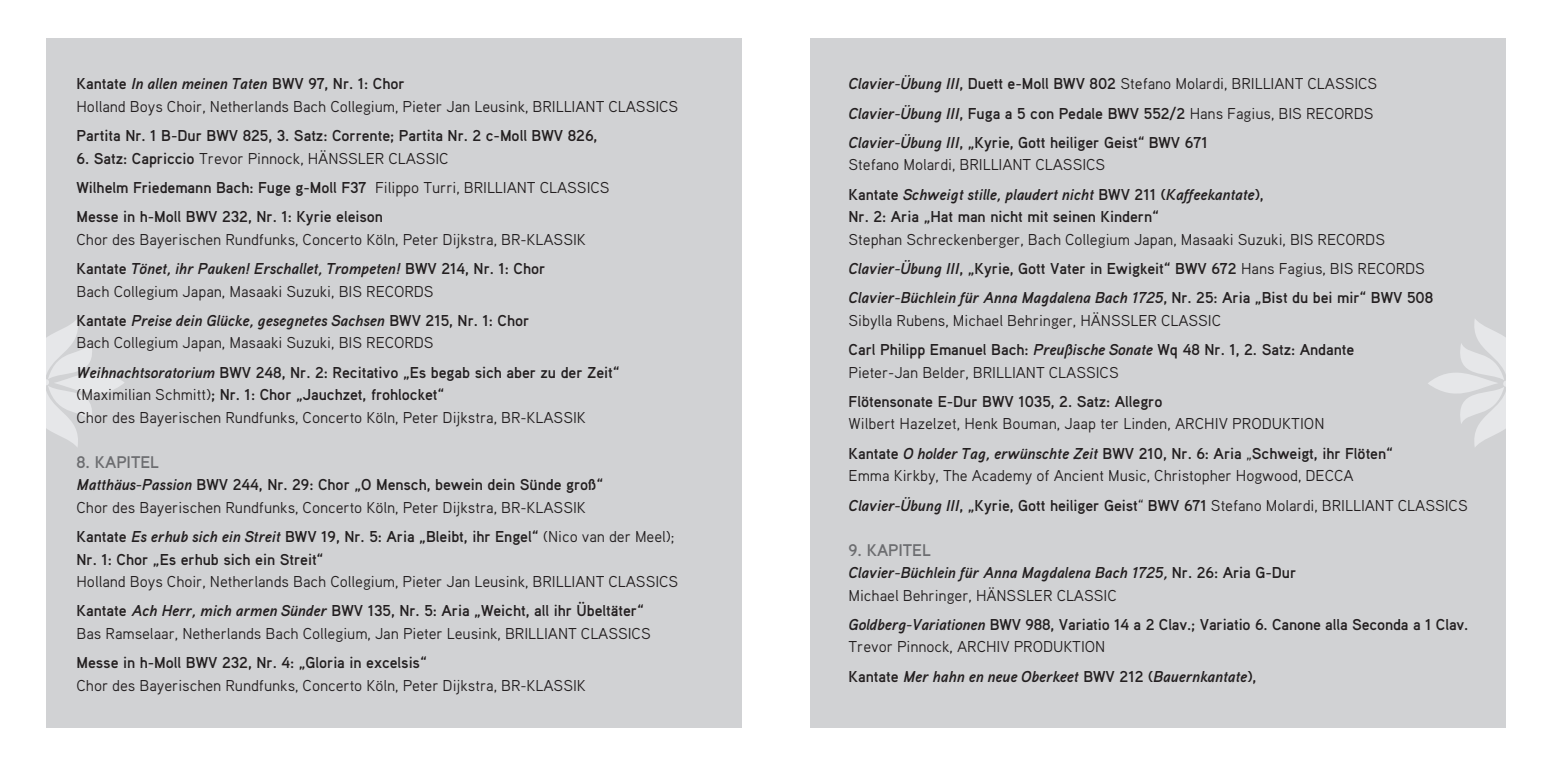
<style>
.page{position:relative;width:1544px;height:766px;background:#fff}
.page>*{position:absolute;margin:0;border:0;box-sizing:border-box;transform-origin:0 0}
.t1{font:700 16.88px "Aaux Pro";letter-spacing:-.005em;color:#6c6d70}
.t2{font:15.75px/29.2px "Aaux Pro";letter-spacing:-.005em;color:#231f20}
.t3{font:700 15.75px/29.2px "Aaux Pro";letter-spacing:-.005em;color:#231f20}
.t4{font:italic 700 15.75px/29.2px "Aaux Pro";letter-spacing:-.005em;color:#231f20}
.s1{font-weight:700}
.s2{font-weight:700;font-style:italic}
.s3{font-weight:400}
.s4{font-style:italic}
.s5{font-weight:400;font-style:normal}
.s6{font-style:normal}
</style>
<div class="page">
<div style="left:47px;top:38px;width:695px;height:689px;background:#d1d2d4"></div>
<svg style="left:47px;top:319px;width:77px;height:128px"></svg>
<div style="left:810px;top:38px;width:695px;height:689px;background:#d1d2d4"></div>
<svg style="left:1428px;top:319px;width:77px;height:128px"></svg>
<p class="t2" style="left:77px;top:72px;width:603px;line-height:22.5px"><span class="s1">Kantate</span> <span class="s2">In allen meinen Taten</span> <span class="s1">BWV 97, Nr. 1: Chor<br></span>Holland Boys Choir, Netherlands Bach Collegium, Pieter Jan Leusink, BRILLIANT CLASSICS</p>
<p class="t3" style="left:77px;top:120px;width:522px">Partita Nr. 1 B-Dur BWV 825, 3. Satz: Corrente; Partita Nr. 2 c-Moll BWV 826,</p>
<p class="t3" style="left:77px;top:143px;width:534px">6. Satz: Capriccio <span class="s3">Trevor Pinnock, HÄNSSLER CLASSIC<br></span>Wilhelm Friedemann Bach: Fuge g-Moll F37 <span class="s3">Filippo Turri, BRILLIANT CLASSICS<br></span>Messe in h-Moll BWV 232, Nr. 1: Kyrie eleison</p>
<p class="t2" style="left:77px;top:224px;width:511px">Chor des Bayerischen Rundfunks, Concerto Köln, Peter Dijkstra, BR-KLASSIK<br><span class="s1">Kantate</span> <span class="s2">Tönet, ihr Pauken! Erschallet, Trompeten!</span> <span class="s1">BWV 214, Nr. 1: Chor</span></p>
<p class="t2" style="left:77px;top:276px;width:454px">Bach Collegium Japan, Masaaki Suzuki, BIS RECORDS<br><span class="s1">Kantate</span> <span class="s2">Preise dein Glücke, gesegnetes Sachsen</span> <span class="s1">BWV 215, Nr. 1: Chor</span></p>
<p class="t3" style="left:77px;top:328px;width:544px"><span class="s3">Bach Collegium Japan, Masaaki Suzuki, BIS RECORDS<br></span><span class="s4">Weihnachtsoratorium</span> BWV 248, Nr. 2: Recitativo „Es begab sich aber zu der Zeit“</p>
<p class="t2" style="left:77px;top:383px;width:511px;line-height:22.5px">(Maximilian Schmitt)<span class="s1">; Nr. 1: Chor „Jauchzet, frohlocket“<br></span>Chor des Bayerischen Rundfunks, Concerto Köln, Peter Dijkstra, BR-KLASSIK</p>
<p class="t1" style="left:77px;top:451px;width:84px">8. KAPITEL</p>
<p class="t2" style="left:77px;top:473px;width:528px;line-height:22.5px"><span class="s2">Matthäus-Passion</span> <span class="s1">BWV 244, Nr. 29: Chor „O Mensch, bewein dein Sünde groß“<br></span>Chor des Bayerischen Rundfunks, Concerto Köln, Peter Dijkstra, BR-KLASSIK</p>
<p class="t3" style="left:77px;top:524px;width:599px;line-height:22.5px">Kantate <span class="s4">Es erhub sich ein Streit</span> BWV 19, Nr. 5: Aria „Bleibt, ihr Engel“ <span class="s3">(Nico van der Meel);<br></span>Nr. 1: Chor „Es erhub sich ein Streit“</p>
<p class="t2" style="left:77px;top:566px;width:603px">Holland Boys Choir, Netherlands Bach Collegium, Pieter Jan Leusink, BRILLIANT CLASSICS<br><span class="s1">Kantate</span> <span class="s2">Ach Herr, mich armen Sünder</span> <span class="s1">BWV 135, Nr. 5: Aria „Weicht, all ihr Übeltäter“</span></p>
<p class="t2" style="left:77px;top:618px;width:576px">Bas Ramselaar, Netherlands Bach Collegium, Jan Pieter Leusink, BRILLIANT CLASSICS</p>
<p class="t3" style="left:77px;top:647px;width:352px">Messe in h-Moll BWV 232, Nr. 4: „Gloria in excelsis“</p>
<p class="t2" style="left:77px;top:669px;width:511px">Chor des Bayerischen Rundfunks, Concerto Köln, Peter Dijkstra, BR-KLASSIK</p>
<p class="t3" style="left:848px;top:69px;width:530px"><span class="s4">Clavier-Übung III</span>, Duett e-Moll BWV 802 <span class="s3">Stefano Molardi, BRILLIANT CLASSICS<br></span><span class="s4">Clavier-Übung III</span>, Fuga a 5 con Pedale BWV 552/2 <span class="s3">Hans Fagius, BIS RECORDS<br></span><span class="s4">Clavier-Übung III</span>, „Kyrie, Gott heiliger Geist“ BWV 671</p>
<p class="t4" style="left:848px;top:150px;width:417px"><span class="s5">Stefano Molardi, BRILLIANT CLASSICS<br></span><span class="s6">Kantate</span> Schweigt stille, plaudert nicht <span class="s6">BWV 211 (</span>Kaffeekantate<span class="s6">),</span></p>
<p class="t3" style="left:848px;top:202px;width:312px">Nr. 2: Aria „Hat man nicht mit seinen Kindern“</p>
<p class="t2" style="left:848px;top:224px;width:586px">Stephan Schreckenberger, Bach Collegium Japan, Masaaki Suzuki, BIS RECORDS<br><span class="s2">Clavier-Übung III</span><span class="s1">, „Kyrie, Gott Vater in Ewigkeit“ BWV 672</span> Hans Fagius, BIS RECORDS<br><span class="s2">Clavier-Büchlein für Anna Magdalena Bach 1725</span><span class="s1">, Nr. 25: Aria „Bist du bei mir“ BWV 508</span></p>
<p class="t2" style="left:848px;top:305px;width:507px">Sibylla Rubens, Michael Behringer, HÄNSSLER CLASSIC<br><span class="s1">Carl Philipp Emanuel Bach:</span> <span class="s2">Preußische Sonate</span> <span class="s1">Wq 48 Nr. 1, 2. Satz: Andante</span></p>
<p class="t2" style="left:848px;top:357px;width:272px">Pieter-Jan Belder, BRILLIANT CLASSICS</p>
<p class="t3" style="left:848px;top:386px;width:315px">Flötensonate E-Dur BWV 1035, 2. Satz: Allegro</p>
<p class="t2" style="left:848px;top:409px;width:546px">Wilbert Hazelzet, Henk Bouman, Jaap ter Linden, ARCHIV PRODUKTION<br><span class="s1">Kantate</span> <span class="s2">O holder Tag, erwünschte Zeit</span> <span class="s1">BWV 210, Nr. 6: Aria</span> „<span class="s1">Schweigt, ihr Flöten“</span></p>
<p class="t2" style="left:848px;top:460px;width:620px">Emma Kirkby, The Academy of Ancient Music, Christopher Hogwood, DECCA<br><span class="s2">Clavier-Übung III</span><span class="s1">, „Kyrie, Gott heiliger Geist</span>“ <span class="s1">BWV 671</span> Stefano Molardi, BRILLIANT CLASSICS</p>
<p class="t1" style="left:848px;top:538px;width:84px">9. KAPITEL</p>
<p class="t4" style="left:848px;top:560px;width:449px;line-height:22.5px">Clavier-Büchlein für Anna Magdalena Bach 1725, <span class="s6">Nr. 26: Aria G-Dur<br></span><span class="s5">Michael Behringer, HÄNSSLER CLASSIC</span></p>
<p class="t3" style="left:848px;top:612px;width:621px;line-height:22.5px"><span class="s4">Goldberg-Variationen</span> BWV 988, Variatio 14 a 2 Clav.; Variatio 6. Canone alla Seconda a 1 Clav.<br><span class="s3">Trevor Pinnock, ARCHIV PRODUKTION</span></p>
<p class="t4" style="left:848px;top:660px;width:409px"><span class="s6">Kantate</span> Mer hahn en neue Oberkeet <span class="s6">BWV 212 (</span>Bauernkantate<span class="s6">),</span></p>
</div>
